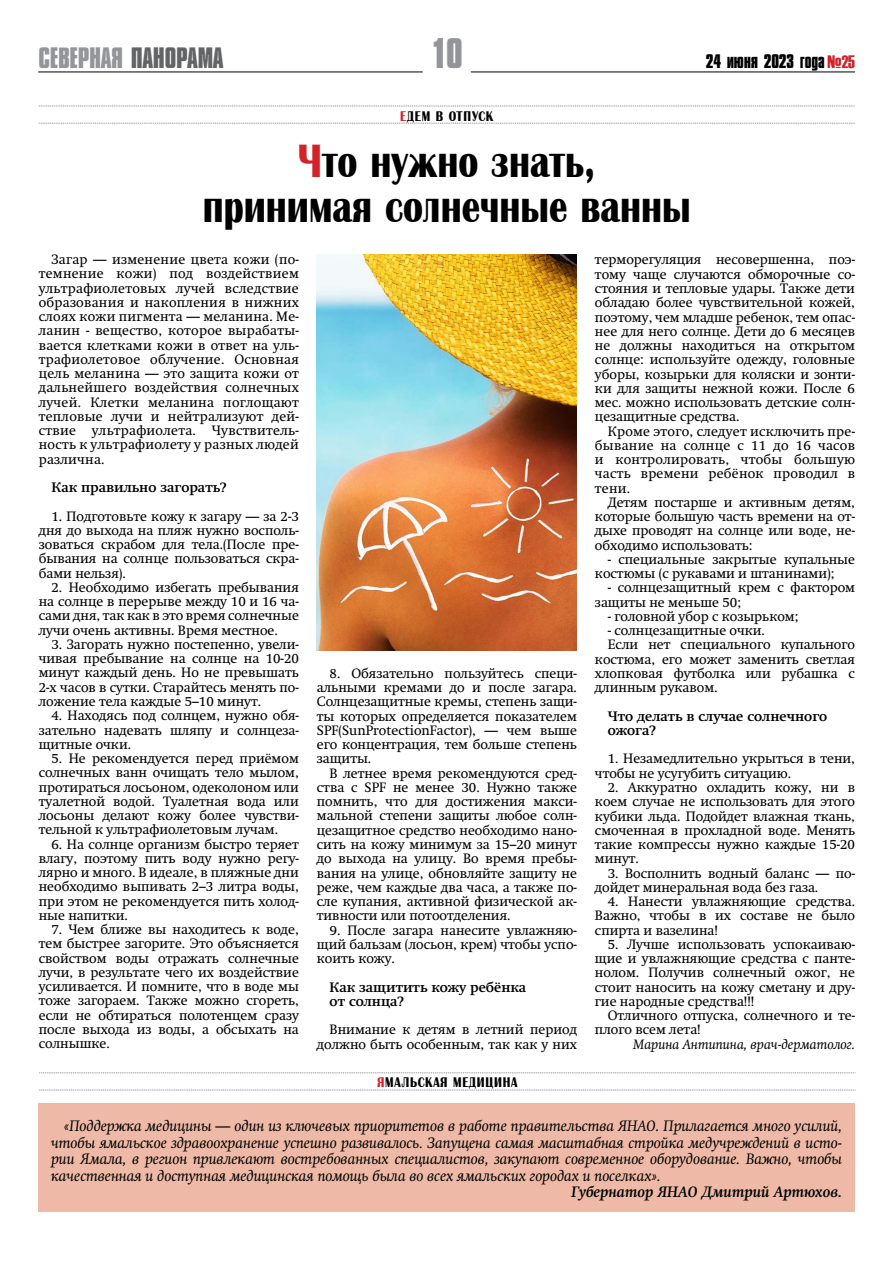
<style>
.page{position:relative;width:893px;height:1263px;background:#fff}
.page>*{position:absolute;margin:0;border:0;box-sizing:border-box;transform-origin:0 0}
.t1{font:700 45px/45px "A Albionic Nr";color:#000;text-align:center}
.t2{font:700 39px "Compacta MT Cyrillic";color:#939598}
.t3{font:700 27px "Compacta MT Cyrillic";letter-spacing:-.01em;color:#939598}
.t4{font:700 18px "Compacta MT Cyrillic";letter-spacing:-.01em;color:#000}
.t5{font:italic 15px/16.5px "Swift";color:#000;text-align:justify}
.t6{font:italic 700 15px "Swift";color:#000}
.t7{font:13.5px/14.2px "Swift";color:#000;text-align:justify}
.t8{font:700 13.5px/14.2px "Swift";color:#000}
.t9{font:italic 13.5px "Swift";color:#000}
.t10{font:700 13.5px "A Albionic Nr";letter-spacing:.06em;color:#000}
.s1{color:#636466}
.s2{color:#d2232a}
.s3{font-family:"Haettenschweiler";font-weight:400;color:#d2232a}
</style>
<div class="page">
<hr style="left:38px;top:72px;width:385px;height:1px;background:#000">
<hr style="left:471px;top:72px;width:384px;height:1px;background:#000">
<svg style="left:39px;top:123px;width:816px;height:1px"></svg>
<svg style="left:39px;top:106px;width:816px;height:1px"></svg>
<svg style="left:39px;top:1090px;width:816px;height:1px"></svg>
<svg style="left:39px;top:1072px;width:816px;height:1px"></svg>
<div style="left:38px;top:1104px;width:817px;height:108px;background:#eebaa7"></div>
<img style="left:317px;top:254px;width:260px;height:397px">
<h3 class="t3" style="left:39px;top:41px;width:186px">СЕВЕРНАЯ <span class="s1">ПАНОРАМА</span></h3>
<h2 class="t2" style="left:431px;top:28px;width:34px">10</h2>
<p class="t10" style="left:400px;top:109px;width:95px"><span class="s2">Е</span>дем в отпуск</p>
<h1 class="t1" style="left:203px;top:139px;width:489px"><span class="s2">Ч</span>то нужно знать,<br>принимая солнечные ванны</h1>
<h3 class="t4" style="left:706px;top:50px;width:151px">24 июня 2023 года <span class="s3">№25</span></h3>
<p class="t7" style="left:39px;top:252px;width:262px;text-indent:13px">Загар — изменение цвета кожи (по&shy;темнение кожи) под воздействием ультрафиолетовых лучей вследствие образования и накопления в нижних слоях кожи пигмента — меланина. Ме&shy;ланин - вещество, которое вырабаты&shy;вается клетками кожи в ответ на уль&shy;трафиолетовое облучение. Основная цель меланина — это защита кожи от дальнейшего воздействия солнечных лучей. Клетки меланина поглощают тепловые лучи и нейтрализуют дей&shy;ствие ультрафиолета. Чувствитель&shy;ность к ультрафиолету у разных людей различна.</p>
<p class="t8" style="left:52px;top:480px;width:176px">Как правильно загорать?</p>
<p class="t7" style="left:39px;top:509px;width:262px;text-indent:13px">1. Подготовьте кожу к загару — за 2-3 дня до выхода на пляж нужно восполь&shy;зоваться скрабом для тела.(После пре&shy;бывания на солнце пользоваться скра&shy;бами нельзя).</p>
<p class="t7" style="left:39px;top:580px;width:262px;text-indent:13px">2. Необходимо избегать пребывания на солнце в перерыве между 10 и 16 ча&shy;сами дня, так как в это время солнечные лучи очень активны. Время местное.</p>
<p class="t7" style="left:39px;top:637px;width:262px;text-indent:13px">3. Загорать нужно постепенно, увели&shy;чивая пребывание на солнце на 10-20 минут каждый день. Но не превышать 2-х часов в сутки. Старайтесь менять по&shy;ложение тела каждые 5–10 минут.</p>
<p class="t7" style="left:39px;top:708px;width:262px;text-indent:13px">4. Находясь под солнцем, нужно обя&shy;зательно надевать шляпу и солнцеза&shy;щитные очки.</p>
<p class="t7" style="left:39px;top:751px;width:262px;text-indent:13px">5. Не рекомендуется перед приёмом солнечных ванн очищать тело мылом, протираться лосьоном, одеколоном или туалетной водой. Туалетная вода или лосьоны делают кожу более чувстви&shy;тельной к ультрафиолетовым лучам.</p>
<p class="t7" style="left:39px;top:837px;width:262px;text-indent:13px">6. На солнце организм быстро теряет влагу, поэтому пить воду нужно регу&shy;лярно и много. В идеале, в пляжные дни необходимо выпивать 2–3 литра воды, при этом не рекомендуется пить холод&shy;ные напитки.</p>
<p class="t7" style="left:39px;top:922px;width:262px;text-indent:13px">7. Чем ближе вы находитесь к воде, тем быстрее загорите. Это объясняется свойством воды отражать солнечные лучи, в результате чего их воздействие усиливается. И помните, что в воде мы тоже загораем. Также можно сгореть, если не обтираться полотенцем сразу после выхода из воды, а обсыхать на солнышке.</p>
<p class="t7" style="left:317px;top:666px;width:262px;text-indent:13px">8. Обязательно пользуйтесь специ&shy;альными кремами до и после загара.<br>Солнцезащитные кремы, степень защи&shy;ты которых определяется показателем SPF(SunProtectionFactor), — чем выше его концентрация, тем больше степень защиты.</p>
<p class="t7" style="left:317px;top:766px;width:262px;text-indent:13px">В летнее время рекомендуются сред&shy;ства с SPF не менее 30. Нужно также помнить, что для достижения макси&shy;мальной степени защиты любое солн&shy;цезащитное средство необходимо нано&shy;сить на кожу минимум за 15–20 минут до выхода на улицу. Во время пребы&shy;вания на улице, обновляйте защиту не реже, чем каждые два часа, а также по&shy;сле купания, активной физической ак&shy;тивности или потоотделения.</p>
<p class="t7" style="left:317px;top:923px;width:262px;text-indent:13px">9. После загара нанесите увлажняю&shy;щий бальзам (лосьон, крем) чтобы успо&shy;коить кожу.</p>
<p class="t8" style="left:330px;top:980px;width:198px">Как защитить кожу ребёнка от солнца?</p>
<p class="t7" style="left:317px;top:1022px;width:262px;text-align:right">Внимание к детям в летний период должно быть особенным, так как у них</p>
<p class="t10" style="left:377px;top:1075px;width:142px"><span class="s2">Я</span>мальская медицина</p>
<p class="t7" style="left:595px;top:253px;width:262px">терморегуляция несовершенна, поэ&shy;тому чаще случаются обморочные со&shy;стояния и тепловые удары. Также дети обладаю более чувствительной кожей, поэтому, чем младше ребенок, тем опас&shy;нее для него солнце. Дети до 6 месяцев не должны находиться на открытом солнце: используйте одежду, головные уборы, козырьки для коляски и зонти&shy;ки для защиты нежной кожи. После 6 мес. можно использовать детские солн&shy;цезащитные средства.</p>
<p class="t7" style="left:595px;top:424px;width:262px;text-indent:13px">Кроме этого, следует исключить пре&shy;бывание на солнце с 11 до 16 часов и контролировать, чтобы большую часть времени ребёнок проводил в тени.</p>
<p class="t7" style="left:595px;top:495px;width:262px;text-indent:13px">Детям постарше и активным детям, которые большую часть времени на от&shy;дыхе проводят на солнце или воде, не&shy;обходимо использовать:</p>
<p class="t7" style="left:595px;top:552px;width:262px;text-indent:13px">- специальные закрытые купальные костюмы (с рукавами и штанинами);</p>
<p class="t7" style="left:595px;top:581px;width:262px;text-indent:13px">- солнцезащитный крем с фактором защиты не меньше 50;</p>
<p class="t7" style="left:608px;top:609px;width:192px">- головной убор с козырьком;</p>
<p class="t7" style="left:608px;top:623px;width:159px">- солнцезащитные очки.</p>
<p class="t7" style="left:608px;top:638px;width:249px">Если нет специального купального</p>
<p class="t7" style="left:595px;top:652px;width:262px">костюма, его может заменить светлая</p>
<p class="t7" style="left:595px;top:666px;width:262px">хлопковая футболка или рубашка с</p>
<p class="t7" style="left:595px;top:680px;width:124px">длинным рукавом.</p>
<p class="t8" style="left:608px;top:709px;width:221px">Что делать в случае солнечного ожога?</p>
<p class="t7" style="left:595px;top:752px;width:262px;text-indent:13px">1. Незамедлительно укрыться в тени, чтобы не усугубить ситуацию.</p>
<p class="t7" style="left:595px;top:780px;width:262px;text-indent:13px">2. Аккуратно охладить кожу, ни в коем случае не использовать для этого кубики льда. Подойдет влажная ткань, смоченная в прохладной воде. Менять такие компрессы нужно каждые 15-20 минут.</p>
<p class="t7" style="left:595px;top:866px;width:262px;text-indent:13px">3. Восполнить водный баланс — по&shy;дойдет минеральная вода без газа.</p>
<p class="t7" style="left:595px;top:894px;width:262px;text-indent:13px">4. Нанести увлажняющие средства.<br>Важно, чтобы в их составе не было спирта и вазелина!</p>
<p class="t7" style="left:595px;top:937px;width:262px;text-indent:13px">5. Лучше использовать успокаиваю&shy;щие и увлажняющие средства с панте&shy;нолом. Получив солнечный ожог, не стоит наносить на кожу сметану и дру&shy;гие народные средства!!!</p>
<p class="t7" style="left:595px;top:1008px;width:262px;text-indent:13px">Отличного отпуска, солнечного и те&shy;плого всем лета!</p>
<p class="t9" style="left:633px;top:1036px;width:223px">Марина Антипина, врач-дерматолог.</p>
<p class="t5" style="left:51px;top:1118px;width:792px;text-indent:13px">«Поддержка медицины — один из ключевых приоритетов в работе правительства ЯНАО. Прилагается много усилий, чтобы ямальское здравоохранение успешно развивалось. Запущена самая масштабная стройка медучреждений в исто&shy;рии Ямала, в регион привлекают востребованных специалистов, закупают современное оборудование. Важно, чтобы качественная и доступная медицинская помощь была во всех ямальских городах и поселках».</p>
<p class="t6" style="left:571px;top:1183px;width:272px">Губернатор ЯНАО Дмитрий Артюхов.</p>
</div>
